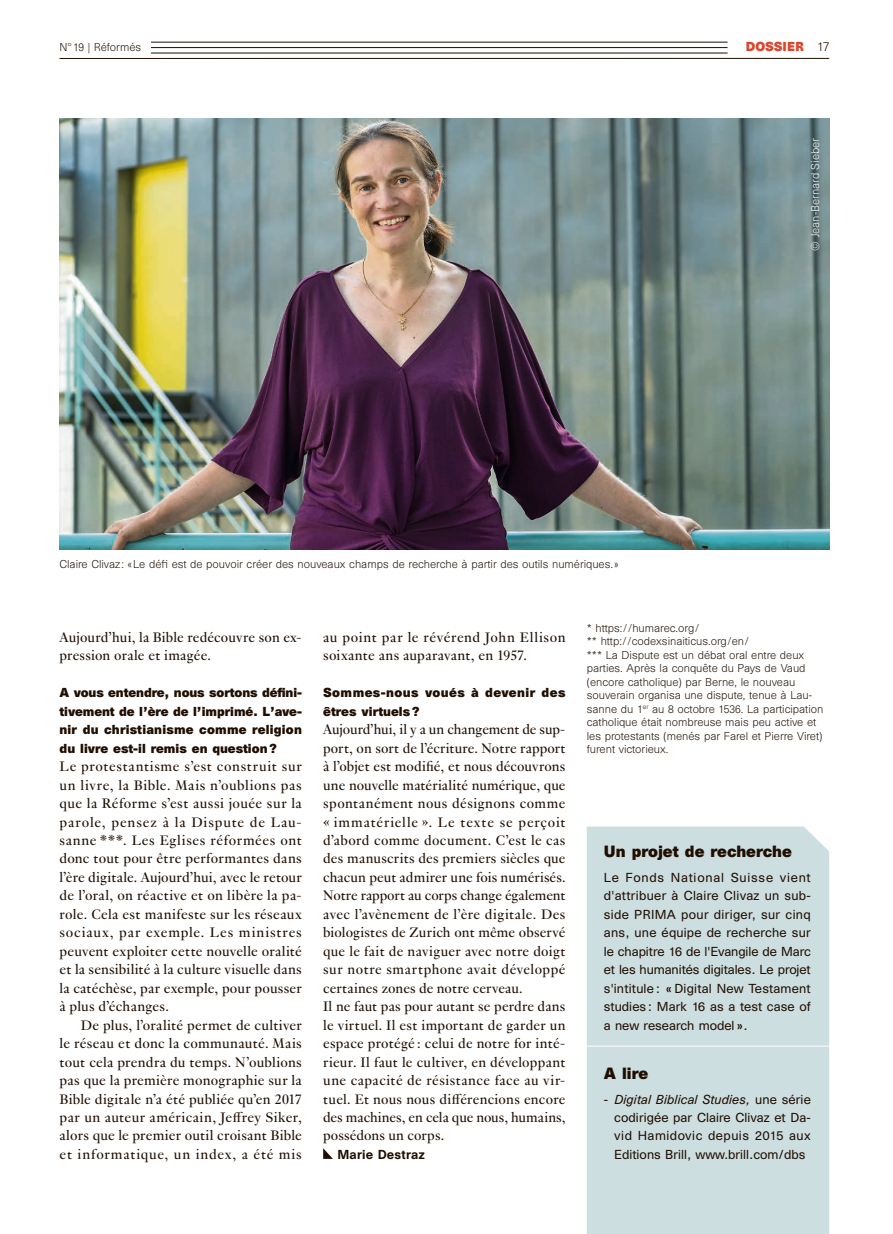
<style>
.page{position:relative;width:893px;height:1234px;background:#fff}
.page>*{position:absolute;margin:0;border:0;box-sizing:border-box;transform-origin:0 0}
.t1{font:15px/18.5px "Genath";letter-spacing:.015em;color:#200e00}
.t2{font:700 15px "Unica SB";color:#200e00}
.t3{font:12px/18.5px "Unica SB";color:#200e00;text-align:justify}
.t4{font:700 12px/18.5px "Unica SB";letter-spacing:.015em;color:#200e00;text-align:justify}
.t5{font:700 12px/18.5px "Unica SB";letter-spacing:.035em;color:#200e00}
.t6{font:500 12px "Unica SB";letter-spacing:.02em;color:#200e00}
.t7{font:700 12px "Unica SB";color:#dc462d}
.t8{font:300 10.5px/13.5px "Unica SB";color:#200e00}
.t9{font:300 10.5px "Unica SB";color:#fff}
.s1{font-weight:300;color:#200e00}
.s2{font-style:italic}
</style>
<div class="page">
<svg style="left:323px;top:1148px;width:9px;height:10px"></svg>
<img style="left:60px;top:119px;width:769px;height:430px">
<div style="left:587px;top:826px;width:242px;height:407px;background:#cddee1"></div>
<hr style="left:583px;top:1045px;width:247px;height:1px;background:#fff">
<hr style="left:60px;top:58px;width:769px;height:1px;background:#200e00">
<hr style="left:151px;top:53px;width:577px;height:1px;background:#200e00">
<hr style="left:151px;top:47px;width:577px;height:1px;background:#200e00">
<hr style="left:151px;top:42px;width:577px;height:1px;background:#200e00">
<p class="t8" style="left:60px;top:41px;width:83px">N° 19 | Réformés</p>
<p class="t7" style="left:746px;top:39px;width:85px">DOSSIER <span class="s1">17</span></p>
<p class="t8" style="left:60px;top:557px;width:560px">Claire Clivaz : «Le défi est de pouvoir créer des nouveaux champs de recherche à partir des outils numériques.»</p>
<p class="t9" style="left:809px;top:250px;width:114px;rotate:-90deg">© Jean-Bernard Sieber</p>
<p class="t1" style="left:60px;top:626px;width:244px">Aujourd’hui, la Bible redécouvre son ex&shy;pression orale et imagée.</p>
<p class="t4" style="left:60px;top:684px;width:244px">A vous entendre, nous sortons défini&shy;tivement de l’ère de l’imprimé. L’ave&shy;nir du christianisme comme religion du livre est-il remis en question?</p>
<p class="t1" style="left:60px;top:756px;width:244px;text-align:justify">Le protestantisme s’est construit sur un livre, la Bible. Mais n’oublions pas que la Réforme s’est aussi jouée sur la parole, pensez à la Dispute de Lau&shy;sanne ***. Les Eglises réformées ont donc tout pour être performantes dans l’ère digitale. Aujourd’hui, avec le retour de l’oral, on réactive et on libère la pa&shy;role. Cela est manifeste sur les réseaux sociaux, par exemple. Les ministres peuvent exploiter cette nouvelle oralité et la sensibilité à la culture visuelle dans la catéchèse, par exemple, pour pousser à plus d’échanges.</p>
<p class="t1" style="left:60px;top:1014px;width:244px;text-align:justify;text-indent:21px">De plus, l’oralité permet de cultiver le réseau et donc la communauté. Mais tout cela prendra du temps. N’oublions pas que la première monographie sur la Bible digitale n’a été publiée qu’en 2017 par un auteur américain, Jeffrey Siker, alors que le premier outil croisant Bible et informatique, un index, a été mis</p>
<p class="t1" style="left:323px;top:626px;width:244px">au point par le révérend John Ellison soixante ans auparavant, en 1957.</p>
<p class="t5" style="left:323px;top:684px;width:244px">Sommes-nous voués à devenir des êtres virtuels?</p>
<p class="t1" style="left:323px;top:719px;width:244px">Aujourd’hui, il y a un changement de sup&shy;port, on sort de l’écriture. Notre rapport à l’objet est modifié, et nous découvrons une nouvelle matérialité numérique, que spontanément nous désignons comme « immatérielle ». Le texte se perçoit d’abord comme document. C’est le cas des manuscrits des premiers siècles que chacun peut admirer une fois numérisés.<br>Notre rapport au corps change également avec l’avènement de l’ère digitale. Des biologistes de Zurich ont même observé que le fait de naviguer avec notre doigt sur notre smartphone avait développé certaines zones de notre cerveau.<br>Il ne faut pas pour autant se perdre dans le virtuel. Il est important de garder un espace protégé : celui de notre for inté&shy;rieur. Il faut le cultiver, en développant une capacité de résistance face au vir&shy;tuel. Et nous nous différencions encore des machines, en cela que nous, humains, possédons un corps.</p>
<p class="t6" style="left:337px;top:1146px;width:89px">Marie Destraz</p>
<p class="t8" style="left:587px;top:621px;width:238px">* https://humarec.org/<br>** http://codexsinaiticus.org/en/<br>*** La Dispute est un débat oral entre deux parties. Après la conquête du Pays de Vaud (encore catholique) par Berne, le nouveau souverain organisa une dispute, tenue à Lau&shy;sanne du 1<sup>er</sup> au 8 octobre 1536. La participation catholique était nombreuse mais peu active et les protestants (menés par Farel et Pierre Viret) furent victorieux.</p>
<p class="t2" style="left:604px;top:842px;width:189px">Un projet de recherche</p>
<p class="t3" style="left:604px;top:868px;width:209px">Le Fonds National Suisse vient d'attribuer à Claire Clivaz un sub&shy;side PRIMA pour diriger, sur cinq ans, une équipe de recherche sur le chapitre 16 de l'Evangile de Marc et les humanités digitales. Le projet s'intitule : « Digital New Testament studies : Mark 16 as a test case of a new research model ».</p>
<p class="t2" style="left:604px;top:1063px;width:46px">A lire</p>
<p class="t3" style="left:614px;top:1089px;width:198px;text-indent:-10px">- <span class="s2">Digital Biblical Studies,</span> une série codirigée par Claire Clivaz et Da&shy;vid Hamidovic depuis 2015 aux Editions Brill, www.brill.com/dbs</p>
</div>
